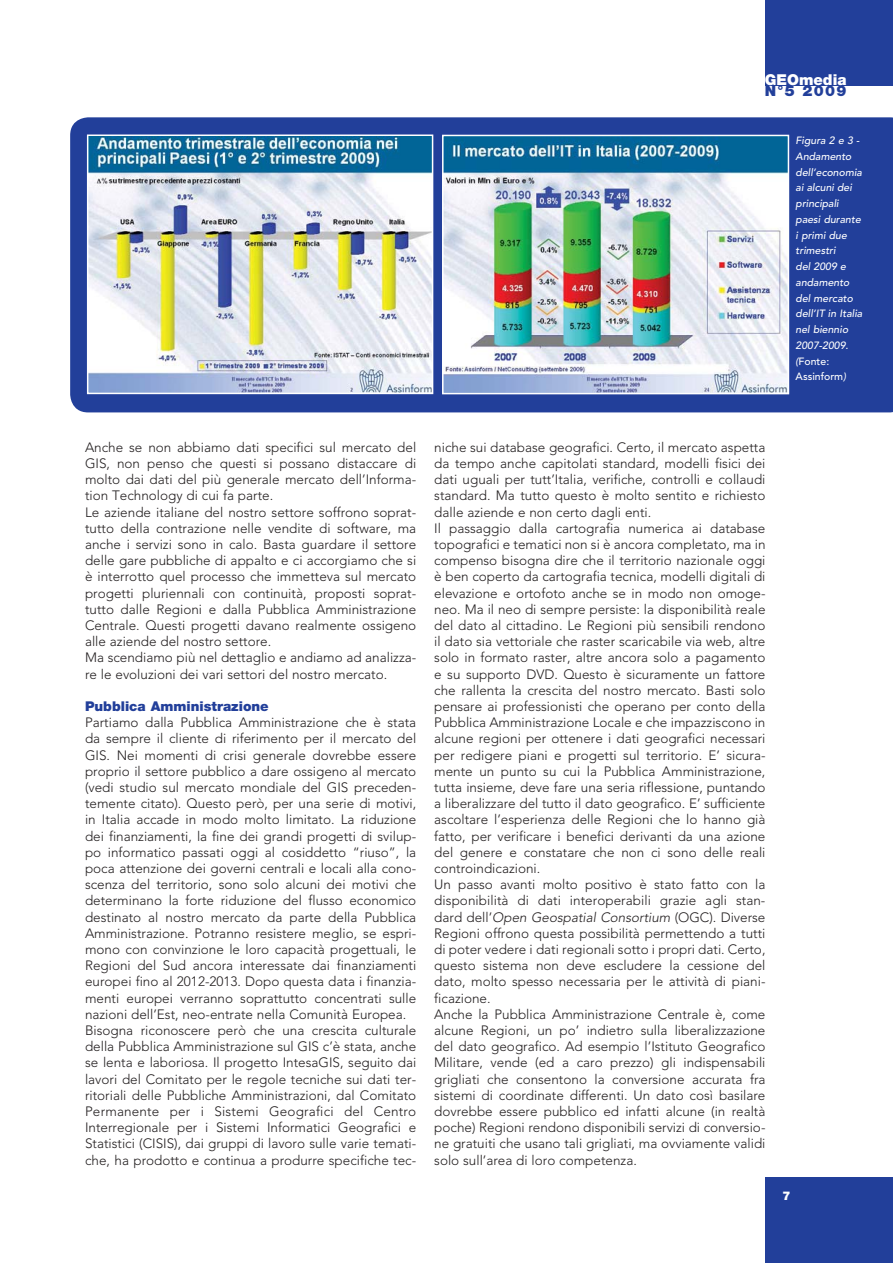
<style>
.page{position:relative;width:893px;height:1263px;background:#fff}
.page>*{position:absolute;margin:0;border:0;box-sizing:border-box;transform-origin:0 0}
.t1{font:900 15px "Helvetica Neue";color:#fff}
.t2{font:900 15px "Helvetica Neue";color:#223f9a}
.t3{font:300 13.5px/16.2px "Avenir";color:#231f20}
.t4{font:900 13.5px "Helvetica Neue";color:#223f9a}
.t5{font:900 12px "Helvetica Neue";color:#fff}
.t6{font:italic 500 10.5px/15.8px "Avenir";color:#fff}
.s1{font-style:normal}
.s2{font-style:italic}
</style>
<div class="page">
<div style="left:765px;top:0;width:128px;height:85px;background:#223f9a"></div>
<div style="left:765px;top:1178px;width:128px;height:85px;background:#223f9a"></div>
<svg style="left:70px;top:117px;width:823px;height:295px;background:#26429b"></svg>
<img style="left:90px;top:138px;width:340px;height:253px">
<div style="left:87px;top:135px;width:346px;height:259px;border:2px solid #fff"></div>
<img style="left:445px;top:138px;width:341px;height:253px">
<div style="left:442px;top:135px;width:347px;height:259px;border:2px solid #fff"></div>
<p class="t1" style="left:765px;top:74px;width:83px">GEOmedia</p>
<p class="t2" style="left:765px;top:85px;width:83px">N°5 2009</p>
<p class="t6" style="left:795px;top:134px;width:68px">Figura 2 e 3 -<br>Andamento dell’economia ai alcuni dei principali paesi durante i primi due trimestri<br>del 2009 e andamento del mercato dell’IT in Italia nel biennio<br>2007-2009. (<span class="s1">Fonte:<br>Assinform</span>)</p>
<p class="t3" style="left:85px;top:440px;width:333px">Anche se non abbiamo dati specifici sul mercato del GIS, non penso che questi si possano distaccare di molto dai dati del più generale mercato dell’Informa&shy;tion Technology di cui fa parte.<br>Le aziende italiane del nostro settore soffrono soprat&shy;tutto della contrazione nelle vendite di software, ma anche i servizi sono in calo. Basta guardare il settore delle gare pubbliche di appalto e ci accorgiamo che si è interrotto quel processo che immetteva sul mercato progetti pluriennali con continuità, proposti soprat&shy;tutto dalle Regioni e dalla Pubblica Amministrazione Centrale. Questi progetti davano realmente ossigeno alle aziende del nostro settore.<br>Ma scendiamo più nel dettaglio e andiamo ad analizza&shy;re le evoluzioni dei vari settori del nostro mercato.</p>
<p class="t4" style="left:85px;top:701px;width:185px">Pubblica Amministrazione</p>
<p class="t3" style="left:85px;top:715px;width:333px">Partiamo dalla Pubblica Amministrazione che è stata da sempre il cliente di riferimento per il mercato del GIS. Nei momenti di crisi generale dovrebbe essere proprio il settore pubblico a dare ossigeno al mercato (vedi studio sul mercato mondiale del GIS preceden&shy;temente citato). Questo però, per una serie di motivi, in Italia accade in modo molto limitato. La riduzione dei finanziamenti, la fine dei grandi progetti di svilup&shy;po informatico passati oggi al cosiddetto “riuso”, la poca attenzione dei governi centrali e locali alla cono&shy;scenza del territorio, sono solo alcuni dei motivi che determinano la forte riduzione del flusso economico destinato al nostro mercato da parte della Pubblica Amministrazione. Potranno resistere meglio, se espri&shy;mono con convinzione le loro capacità progettuali, le Regioni del Sud ancora interessate dai finanziamenti europei fino al 2012-2013. Dopo questa data i finanzia&shy;menti europei verranno soprattutto concentrati sulle nazioni dell’Est, neo-entrate nella Comunità Europea.<br>Bisogna riconoscere però che una crescita culturale della Pubblica Amministrazione sul GIS c’è stata, anche se lenta e laboriosa. Il progetto IntesaGIS, seguito dai lavori del Comitato per le regole tecniche sui dati ter&shy;ritoriali delle Pubbliche Amministrazioni, dal Comitato Permanente per i Sistemi Geografici del Centro Interregionale per i Sistemi Informatici Geografici e Statistici (CISIS), dai gruppi di lavoro sulle varie temati&shy;che, ha prodotto e continua a produrre specifiche tec-</p>
<p class="t3" style="left:434px;top:440px;width:333px">niche sui database geografici. Certo, il mercato aspetta da tempo anche capitolati standard, modelli fisici dei dati uguali per tutt’Italia, verifiche, controlli e collaudi standard. Ma tutto questo è molto sentito e richiesto dalle aziende e non certo dagli enti.<br>Il passaggio dalla cartografia numerica ai database topografici e tematici non si è ancora completato, ma in compenso bisogna dire che il territorio nazionale oggi è ben coperto da cartografia tecnica, modelli digitali di elevazione e ortofoto anche se in modo non omoge&shy;neo. Ma il neo di sempre persiste: la disponibilità reale del dato al cittadino. Le Regioni più sensibili rendono il dato sia vettoriale che raster scaricabile via web, altre solo in formato raster, altre ancora solo a pagamento e su supporto DVD. Questo è sicuramente un fattore che rallenta la crescita del nostro mercato. Basti solo pensare ai professionisti che operano per conto della Pubblica Amministrazione Locale e che impazziscono in alcune regioni per ottenere i dati geografici necessari per redigere piani e progetti sul territorio. E’ sicura&shy;mente un punto su cui la Pubblica Amministrazione, tutta insieme, deve fare una seria riflessione, puntando a liberalizzare del tutto il dato geografico. E’ sufficiente ascoltare l’esperienza delle Regioni che lo hanno già fatto, per verificare i benefici derivanti da una azione del genere e constatare che non ci sono delle reali controindicazioni.<br>Un passo avanti molto positivo è stato fatto con la disponibilità di dati interoperabili grazie agli stan&shy;dard dell’<span class="s2">Open Geospatial Consortium</span> (OGC). Diverse Regioni offrono questa possibilità permettendo a tutti di poter vedere i dati regionali sotto i propri dati. Certo, questo sistema non deve escludere la cessione del dato, molto spesso necessaria per le attività di piani&shy;ficazione.<br>Anche la Pubblica Amministrazione Centrale è, come alcune Regioni, un po’ indietro sulla liberalizzazione del dato geografico. Ad esempio l’Istituto Geografico Militare, vende (ed a caro prezzo) gli indispensabili grigliati che consentono la conversione accurata fra sistemi di coordinate differenti. Un dato così basilare dovrebbe essere pubblico ed infatti alcune (in realtà poche) Regioni rendono disponibili servizi di conversio&shy;ne gratuiti che usano tali grigliati, ma ovviamente validi solo sull’area di loro competenza.</p>
<p class="t5" style="left:782px;top:1191px;width:10px">7</p>
</div>
